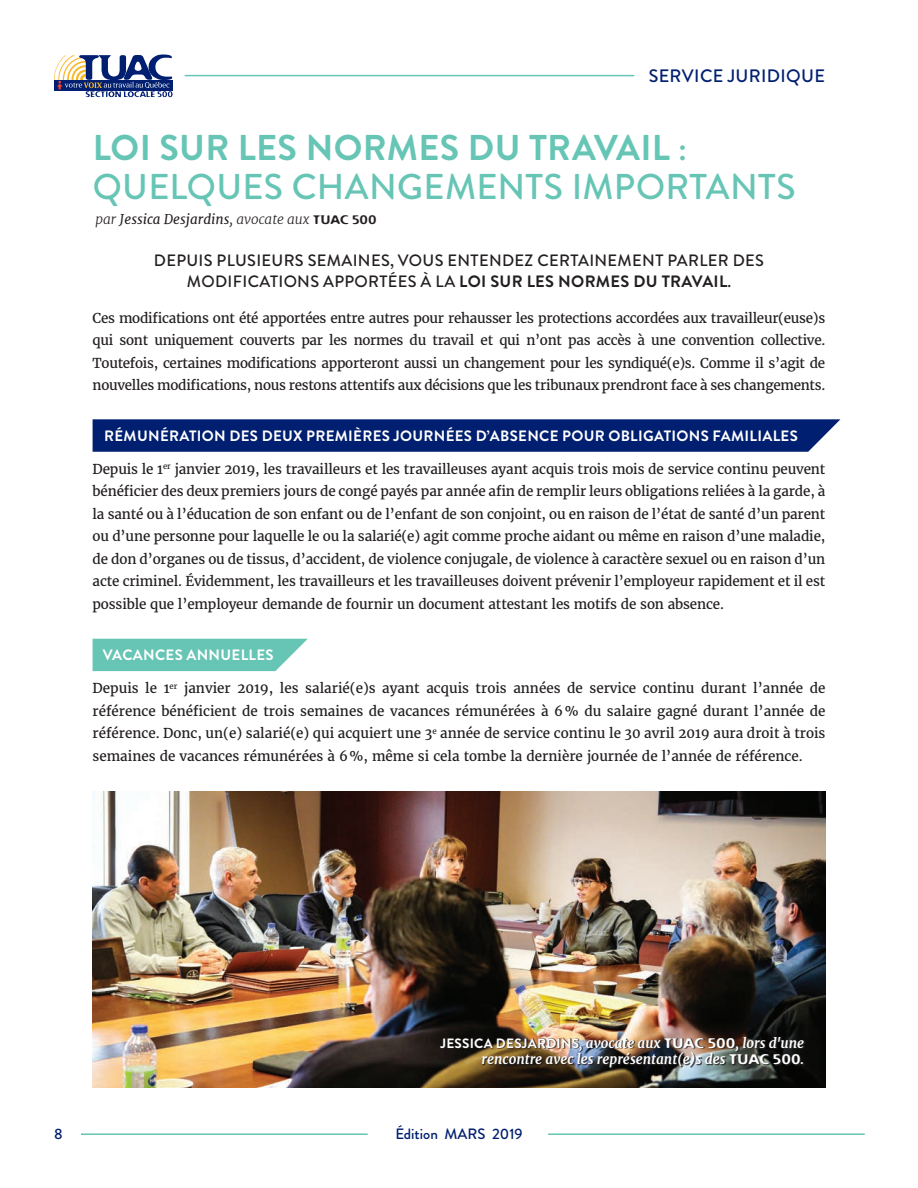
<style>
.page{position:relative;width:918px;height:1188px;background:#fff}
.page>*{position:absolute;margin:0;border:0;box-sizing:border-box;transform-origin:0 0}
.Titre_Article{font:500 35.85px/38.8px "Brandon Grotesque";letter-spacing:.01em;color:#66c5b4}
.Header_de_page{font:500 18px "Brandon Grotesque";letter-spacing:.02em;color:#001f70}
.Chapeau{font:500 16.5px/20.9px "Brandon Grotesque";letter-spacing:.02em;color:#231f20;text-align:center}
.t1{font:700 15px "Brandon Grotesque";letter-spacing:.02em;color:#fff}
.Bas_de_page_édition{font:500 15px "Brandon Grotesque";color:#001f70}
.Numéro_en_bas_de_pag{font:500 15px "Brandon Grotesque";color:#001f70}
.Texte{font:13.5px/22.5px "Merriweather";letter-spacing:-.01em;color:#231f20;text-align:justify}
.Légende{font:italic 700 13.5px/16.5px "Merriweather";color:#fff;text-align:right}
.Chapeau-2{font:italic 13.5px "Merriweather";color:#231f20}
.s1{font-weight:700}
.s2{font-weight:300}
.s3{font-family:"Flexure";font-style:normal;font-size:12px}
.s4{font-family:"Brandon Grotesque";font-style:normal}
.s5{font-weight:400}
.s6{font-family:"Flexure";font-weight:400;font-style:normal}
</style>
<div class="page">
<hr style="left:185px;top:75px;width:449px;height:1px;background:#66c5b4">
<svg style="left:54px;top:54px;width:119px;height:43px"></svg>
<hr style="left:548px;top:1133px;width:317px;height:2px;background:#66c5b4">
<hr style="left:81px;top:1133px;width:287px;height:2px;background:#66c5b4">
<img style="left:93px;top:791px;width:732px;height:296px">
<svg style="left:93px;top:419px;width:747px;height:33px;background:#092775"></svg>
<svg style="left:93px;top:639px;width:215px;height:32px;background:#71c9b9"></svg>
<div style="left:440px;top:1037px;width:365px;height:32px;background:#231f20;opacity:.8"></div>
<p class="Header_de_page" style="left:649px;top:64px;width:178px">SERVICE JURIDIQUE</p>
<p class="Titre_Article" style="left:93px;top:129px;width:704px"><span class="s1">LOI SUR LES NORMES DU TRAVAIL</span> :<br>QUELQUES CHANGEMENTS IMPORTANTS</p>
<p class="Chapeau-2" style="left:96px;top:211px;width:283px"><span class="s2">par</span> Jessica Desjardins<span class="s2">, avocate aux</span> <span class="s3">TUAC 500</span></p>
<p class="Chapeau" style="left:154px;top:250px;width:612px">DEPUIS PLUSIEURS SEMAINES, VOUS ENTENDEZ CERTAINEMENT PARLER DES<br>MODIFICATIONS APPORTÉES À LA <span class="s1">LOI SUR LES NORMES DU TRAVAIL</span>.</p>
<p class="Texte" style="left:93px;top:307px;width:734px">Ces modifications ont été apportées entre autres pour rehausser les protections accordées aux travailleur(euse)s qui sont uniquement couverts par les normes du travail et qui n’ont pas accès à une convention collective.<br>Toutefois, certaines modifications apporteront aussi un changement pour les syndiqué(e)s. Comme il s’agit de nouvelles modifications, nous restons attentifs aux décisions que les tribunaux prendront face à ses changements.</p>
<p class="t1" style="left:104px;top:425px;width:695px">RÉMUNÉRATION DES DEUX PREMIÈRES JOURNÉES D’ABSENCE POUR OBLIGATIONS FAMILIALES</p>
<p class="Texte" style="left:93px;top:458px;width:734px">Depuis le 1<sup>er</sup> janvier 2019, les travailleurs et les travailleuses ayant acquis trois mois de service continu peuvent bénéficier des deux premiers jours de congé payés par année afin de remplir leurs obligations reliées à la garde, à la santé ou à l’éducation de son enfant ou de l’enfant de son conjoint, ou en raison de l’état de santé d’un parent ou d’une personne pour laquelle le ou la salarié(e) agit comme proche aidant ou même en raison d’une maladie, de don d’organes ou de tissus, d’accident, de violence conjugale, de violence à caractère sexuel ou en raison d’un acte criminel. Évidemment, les travailleurs et les travailleuses doivent prévenir l’employeur rapidement et il est possible que l’employeur demande de fournir un document attestant les motifs de son absence.</p>
<p class="t1" style="left:103px;top:645px;width:173px">VACANCES ANNUELLES</p>
<p class="Texte" style="left:93px;top:677px;width:734px">Depuis le 1<sup>er</sup> janvier 2019, les salarié(e)s ayant acquis trois années de service continu durant l’année de référence bénéficient de trois semaines de vacances rémunérées à 6% du salaire gagné durant l’année de référence. Donc, un(e) salarié(e) qui acquiert une 3<sup>e</sup> année de service continu le 30 avril 2019 aura droit à trois semaines de vacances rémunérées à 6%, même si cela tombe la dernière journée de l’année de référence.</p>
<p class="Numéro_en_bas_de_pag" style="left:54px;top:1124px;width:10px">8</p>
<p class="Légende" style="left:440px;top:1035px;width:365px"><span class="s4">JESSICA DESJARDINS</span><span class="s5">,</span> avocate aux <span class="s6">TUAC 500</span>, lors d'une rencontre avec les représentant(e)s des <span class="s6">TUAC 500</span>.</p>
<p class="Bas_de_page_édition" style="left:395px;top:1123px;width:129px">Édition MARS 2019</p>
</div>
